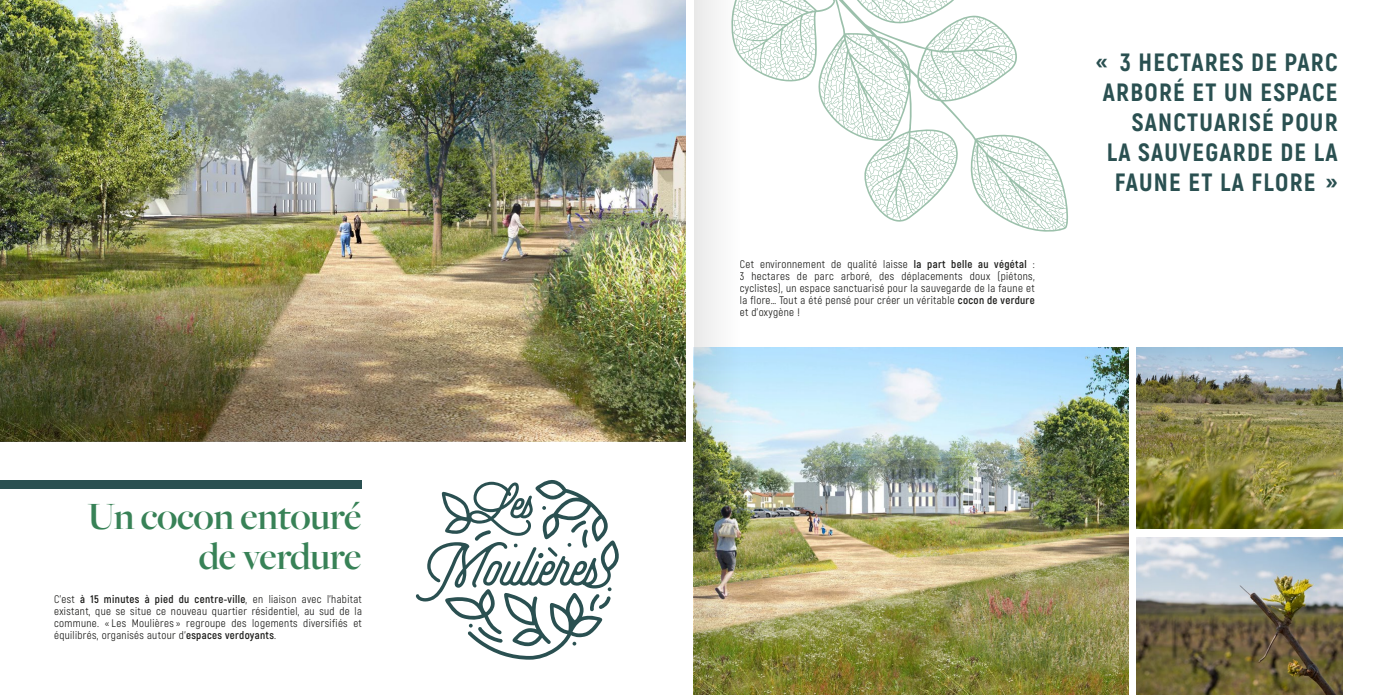
<style>
.page{position:relative;width:1389px;height:695px;background:#fff}
.page>*{position:absolute;margin:0;border:0;box-sizing:border-box;transform-origin:0 0}
.t1{font:600 40px/40px "Freight Big Pro";letter-spacing:-.01em;color:#388257;text-align:right}
.t2{font:800 25px/30px "Akrobat";letter-spacing:.05em;color:#2a5051;text-align:right}
.t3{font:11px/12px "Akrobat";letter-spacing:.03em;color:#1d1d1b;text-align:justify}
.s1{font-weight:700}
</style>
<div class="page">
<img style="left:740px;top:347px;width:388px;height:347px">
<img style="left:0;top:0;width:686px;height:441px">
<svg style="left:416px;top:480px;width:203px;height:179px"></svg>
<img style="left:1137px;top:537px;width:206px;height:157px">
<img style="left:1137px;top:347px;width:206px;height:181px">
<div style="left:0;top:479px;width:361px;height:9px;background:#2a5051"></div>
<svg style="left:642px;top:0;width:426px;height:232px"></svg>
<img style="left:694px;top:0;width:46px;height:694px">
<h1 class="t1" style="left:88px;top:495px;width:275px">Un cocon entouré de verdure</h1>
<p class="t3" style="left:54px;top:593px;width:309px">C’est <span class="s1">à 15 minutes à pied du centre-ville</span>, en liaison avec l’habitat existant, que se situe ce nouveau quartier résidentiel, au sud de la commune. « Les Moulières » regroupe des logements diversifiés et équilibrés, organisés autour d’<span class="s1">espaces verdoyants</span>.</p>
<p class="t3" style="left:740px;top:258px;width:296px">Cet environnement de qualité laisse <span class="s1">la part belle au végétal</span> :<br>3 hectares de parc arboré, des déplacements doux (piétons, cyclistes), un espace sanctuarisé pour la sauvegarde de la faune et la flore… Tout a été pensé pour créer un véritable <span class="s1">cocon de verdure </span>et d’oxygène !</p>
<h2 class="t2" style="left:1096px;top:47px;width:243px">« 3 HECTARES DE PARC<br>ARBORÉ ET UN ESPACE<br>SANCTUARISÉ POUR<br>LA SAUVEGARDE DE LA<br>FAUNE ET LA FLORE »</h2>
</div>
